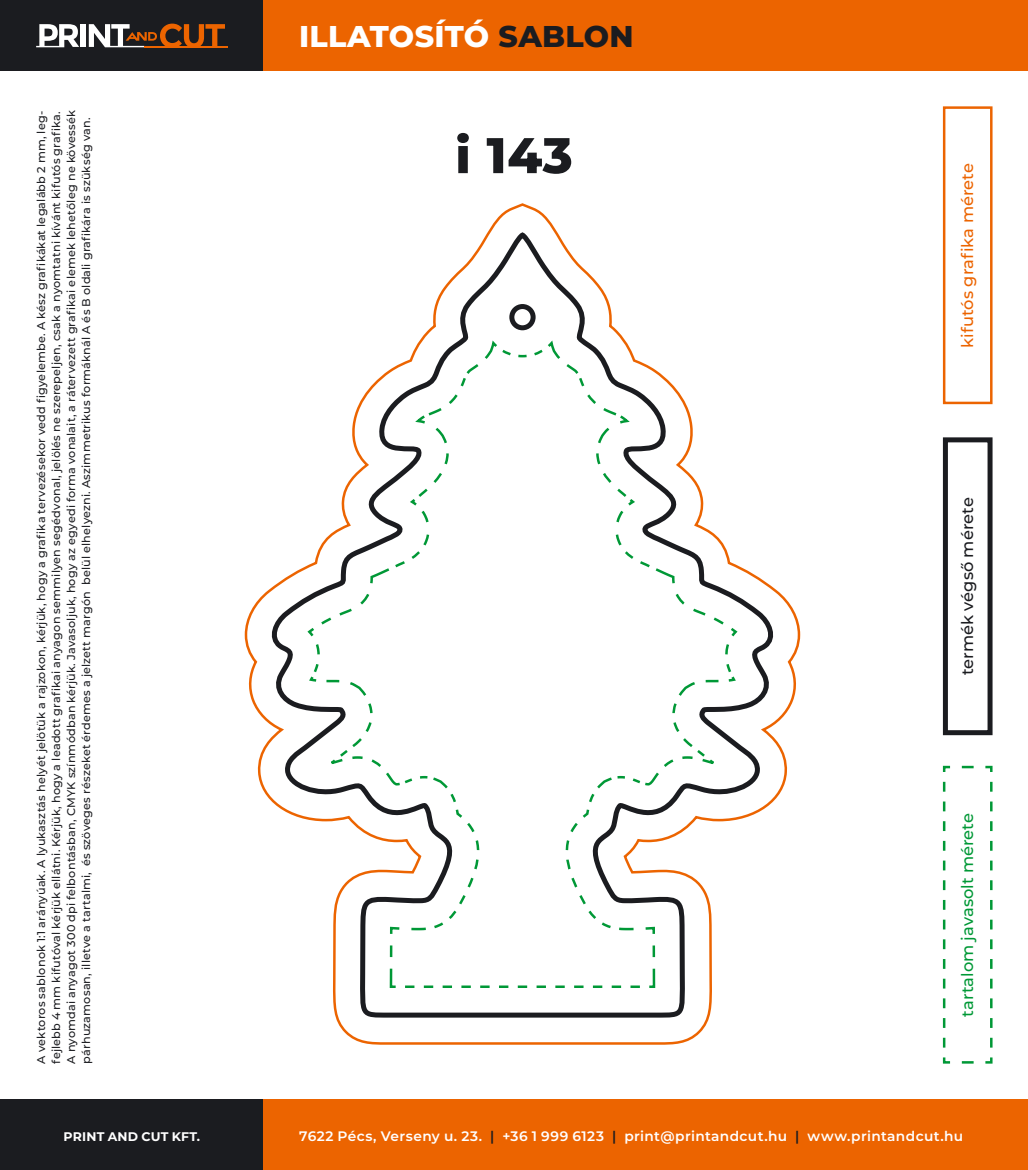
<style>
.page{position:relative;width:1028px;height:1170px;background:#fff}
.page>*{position:absolute;margin:0;border:0;box-sizing:border-box;transform-origin:0 0}
.t1{font:800 50px "Montserrat";color:#1b1c20}
.t2{font:800 30px "Montserrat";letter-spacing:.01em;color:#fff}
.t3{font:500 16.25px "Montserrat";color:#009836}
.t4{font:500 16.25px "Montserrat";color:#ec6400}
.t5{font:500 16.25px "Montserrat";color:#1b1c20}
.t6{font:600 13.75px "Montserrat";letter-spacing:.03em;color:#fff}
.t7{font:700 12.5px "Montserrat";letter-spacing:.015em;color:#fff}
.t8{font:500 11.25px/15px "Montserrat";letter-spacing:.015em;color:#1b1c20;text-align:justify}
.s1{color:#1b1c20}
</style>
<div class="page">
<div style="left:0;top:0;width:264px;height:71px;background:#1b1c20"></div>
<div style="left:264px;top:0;width:764px;height:71px;background:#ec6400"></div>
<svg style="left:36px;top:24px;width:43px;height:23px"></svg>
<div style="left:81px;top:24px;width:5px;height:23px;background:#fff"></div>
<svg style="left:89px;top:24px;width:136px;height:23px"></svg>
<hr style="left:144px;top:46px;width:83px;height:1px;background:#ec6400">
<div style="left:0;top:1098px;width:264px;height:71px;background:#1b1c20"></div>
<div style="left:264px;top:1098px;width:764px;height:71px;background:#ec6400"></div>
<div style="left:943px;top:106px;width:49px;height:298px;border:2px solid #ec6400"></div>
<div style="left:943px;top:437px;width:49px;height:298px;border:5px solid #1b1c20"></div>
<svg style="left:942px;top:765px;width:51px;height:299px"></svg>
<svg style="left:244px;top:203px;width:557px;height:842px"></svg>
<svg style="left:267px;top:230px;width:515px;height:790px"></svg>
<svg style="left:305px;top:337px;width:434px;height:652px"></svg>
<p class="t8" style="left:33px;top:1063px;width:955px;rotate:-90deg">A vektoros sablonok 1:1 arányúak. A lyukasztás helyét jelötük a rajzokon, kérjük, hogy a grafika tervezésekor vedd figyelembe. A kész grafikákat legalább 2 mm, leg&shy;fejlebb 4 mm kifutóval kérjük ellátni. Kérjük, hogy a leadott grafikai anyagon semmilyen segédvonal, jelölés ne szerepeljen, csak a nyomtatni kívánt kifutós grafika.<br>A nyomdai anyagot 300 dpi felbontásban, CMYK színmódban kérjük. Javasoljuk, hogy az egyedi forma vonalait, a rátervezett grafikai elemek lehetőleg ne kövessék párhuzamosan, illetve a tartalmi, és szöveges részeket érdemes a jelzett margón belül elhelyezni. Aszimmetrikus formáknál A és B oldali grafikára is szükség van.</p>
<h2 class="t2" style="left:299px;top:15px;width:336px">ILLATOSÍTÓ <span class="s1">SABLON</span></h2>
<h1 class="t1" style="left:455px;top:119px;width:119px">i 143</h1>
<h3 class="t4" style="left:956px;top:347px;width:186px;rotate:-90deg">kifutós grafika mérete</h3>
<h3 class="t5" style="left:956px;top:675px;width:180px;rotate:-90deg">termék végső mérete</h3>
<h3 class="t3" style="left:956px;top:1016px;width:205px;rotate:-90deg">tartalom javasolt mérete</h3>
<p class="t7" style="left:64px;top:1127px;width:138px">PRINT AND CUT KFT.</p>
<p class="t6" style="left:299px;top:1126px;width:665px">7622 Pécs, Verseny u. 23. <span class="s1">|</span> +36 1 999 6123 <span class="s1">|</span> print@printandcut.hu <span class="s1">|</span> www.printandcut.hu</p>
</div>
